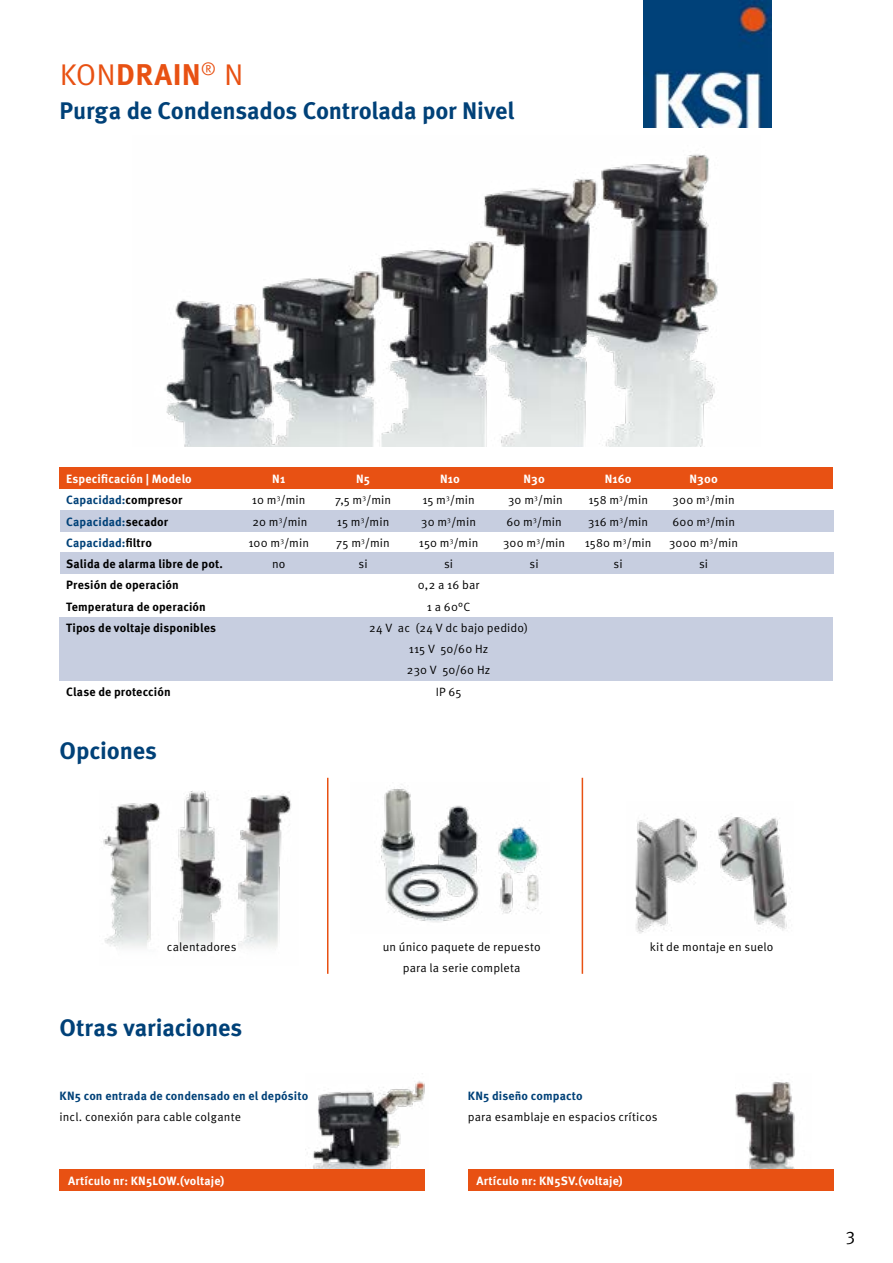
<style>
.page{position:relative;width:893px;height:1263px;background:#fff}
.page>*{position:absolute;margin:0;border:0;box-sizing:border-box;transform-origin:0 0}
.t1{font:700 30px "Meta OT";letter-spacing:.01em;color:#e85113}
.t2{font:700 24px "Meta OT";letter-spacing:-.01em;color:#004178}
.t3{font:18px "Meta OT";color:#000}
.t4{font:12px/21.3px "Meta OT";letter-spacing:.01em;color:#000;text-align:center}
.t5{font:700 12px "Meta OT";letter-spacing:.01em;color:#000}
.t6{font:700 12px "Meta OT";letter-spacing:.01em;color:#004178}
.t7{font:700 12px "Meta OT";letter-spacing:.01em;color:#fff}
.s1{font-weight:400}
.s2{color:#000}
</style>
<div class="page">
<img style="left:644px;top:0;width:127px;height:128px">
<img style="left:165px;top:154px;width:553px;height:292px">
<img style="left:103px;top:791px;width:189px;height:157px">
<img style="left:381px;top:784px;width:160px;height:138px">
<img style="left:635px;top:816px;width:156px;height:118px">
<hr style="left:327px;top:778px;width:1px;height:196px;background:#e85113">
<hr style="left:582px;top:778px;width:1px;height:196px;background:#e85113">
<div style="left:60px;top:617px;width:773px;height:63px;background:#c7cee0"></div>
<div style="left:60px;top:553px;width:773px;height:21px;background:#c7cee0"></div>
<div style="left:60px;top:510px;width:773px;height:21px;background:#c7cee0"></div>
<div style="left:60px;top:468px;width:773px;height:21px;background:#e85113"></div>
<img style="left:305px;top:1081px;width:120px;height:88px">
<div style="left:60px;top:1169px;width:365px;height:22px;background:#e85113"></div>
<img style="left:735px;top:1082px;width:60px;height:87px">
<div style="left:468px;top:1169px;width:365px;height:22px;background:#e85113"></div>
<h1 class="t1" style="left:60px;top:56px;width:185px"><span class="s1">KON</span>DRAIN<sup>®</sup> <span class="s1">N</span></h1>
<h2 class="t2" style="left:60px;top:95px;width:457px">Purga de Condensados Controlada por Nivel</h2>
<p class="t7" style="left:66px;top:471px;width:127px">Especificación | Modelo</p>
<p class="t7" style="left:272px;top:471px;width:14px">N1</p>
<p class="t7" style="left:356px;top:471px;width:15px">N5</p>
<p class="t7" style="left:440px;top:471px;width:21px">N10</p>
<p class="t7" style="left:523px;top:471px;width:23px">N30</p>
<p class="t7" style="left:605px;top:471px;width:28px">N160</p>
<p class="t7" style="left:689px;top:471px;width:30px">N300</p>
<p class="t6" style="left:66px;top:492px;width:118px">Capacidad:<span class="s2">compresor</span></p>
<p class="t4" style="left:252px;top:490px;width:55px">10 m<sup>3</sup>/min</p>
<p class="t4" style="left:335px;top:490px;width:58px">7,5 m<sup>3</sup>/min</p>
<p class="t4" style="left:422px;top:490px;width:54px">15 m<sup>3</sup>/min</p>
<p class="t4" style="left:508px;top:490px;width:56px">30 m<sup>3</sup>/min</p>
<p class="t4" style="left:588px;top:490px;width:61px">158 m<sup>3</sup>/min</p>
<p class="t4" style="left:673px;top:490px;width:64px">300 m<sup>3</sup>/min</p>
<p class="t6" style="left:66px;top:514px;width:103px">Capacidad:<span class="s2">secador</span></p>
<p class="t4" style="left:253px;top:511px;width:56px">20 m<sup>3</sup>/min</p>
<p class="t4" style="left:337px;top:511px;width:54px">15 m<sup>3</sup>/min</p>
<p class="t4" style="left:421px;top:511px;width:56px">30 m<sup>3</sup>/min</p>
<p class="t4" style="left:506px;top:511px;width:57px">60 m<sup>3</sup>/min</p>
<p class="t4" style="left:588px;top:511px;width:62px">316 m<sup>3</sup>/min</p>
<p class="t4" style="left:672px;top:511px;width:64px">600 m<sup>3</sup>/min</p>
<p class="t6" style="left:66px;top:535px;width:87px">Capacidad:<span class="s2">filtro</span></p>
<p class="t4" style="left:248px;top:532px;width:62px">100 m<sup>3</sup>/min</p>
<p class="t4" style="left:336px;top:532px;width:55px">75 m<sup>3</sup>/min</p>
<p class="t4" style="left:419px;top:532px;width:61px">150 m<sup>3</sup>/min</p>
<p class="t4" style="left:503px;top:532px;width:64px">300 m<sup>3</sup>/min</p>
<p class="t4" style="left:585px;top:532px;width:68px">1580 m<sup>3</sup>/min</p>
<p class="t4" style="left:669px;top:532px;width:71px">3000 m<sup>3</sup>/min</p>
<p class="t5" style="left:66px;top:556px;width:158px">Salida de alarma libre de pot.</p>
<p class="t4" style="left:272px;top:553px;width:15px">no</p>
<p class="t4" style="left:359px;top:553px;width:11px">si</p>
<p class="t4" style="left:444px;top:553px;width:11px">si</p>
<p class="t4" style="left:530px;top:553px;width:11px">si</p>
<p class="t4" style="left:614px;top:553px;width:11px">si</p>
<p class="t4" style="left:699px;top:553px;width:11px">si</p>
<p class="t5" style="left:66px;top:578px;width:114px">Presión de operación</p>
<p class="t4" style="left:418px;top:575px;width:63px">0,2 a 16 bar</p>
<p class="t5" style="left:66px;top:599px;width:141px">Temperatura de operación</p>
<p class="t4" style="left:427px;top:596px;width:45px">1 a 60°C</p>
<p class="t5" style="left:66px;top:620px;width:151px">Tipos de voltaje disponibles</p>
<p class="t4" style="left:369px;top:617px;width:160px">24 V ac (24 V dc bajo pedido)<br>115 V 50/60 Hz<br>230 V 50/60 Hz</p>
<p class="t5" style="left:66px;top:684px;width:106px">Clase de protección</p>
<p class="t4" style="left:436px;top:681px;width:27px">IP 65</p>
<h2 class="t2" style="left:60px;top:736px;width:99px">Opciones</h2>
<p class="t4" style="left:167px;top:936px;width:71px">calentadores</p>
<p class="t4" style="left:383px;top:936px;width:159px">un único paquete de repuesto para la serie completa</p>
<p class="t4" style="left:650px;top:936px;width:125px">kit de montaje en suelo</p>
<h2 class="t2" style="left:60px;top:1012px;width:184px">Otras variaciones</h2>
<p class="t6" style="left:60px;top:1088px;width:250px">KN5 con entrada de condensado en el depósito</p>
<p class="t4" style="left:60px;top:1106px;width:183px">incl. conexión para cable colgante</p>
<p class="t7" style="left:68px;top:1173px;width:158px">Artículo nr: KN5LOW.(voltaje)</p>
<p class="t6" style="left:468px;top:1088px;width:116px">KN5 diseño compacto</p>
<p class="t4" style="left:468px;top:1106px;width:191px">para esamblaje en espacios críticos</p>
<p class="t7" style="left:476px;top:1173px;width:148px">Artículo nr: KN5SV.(voltaje)</p>
<h3 class="t3" style="left:846px;top:1223px;width:11px">3</h3>
</div>
